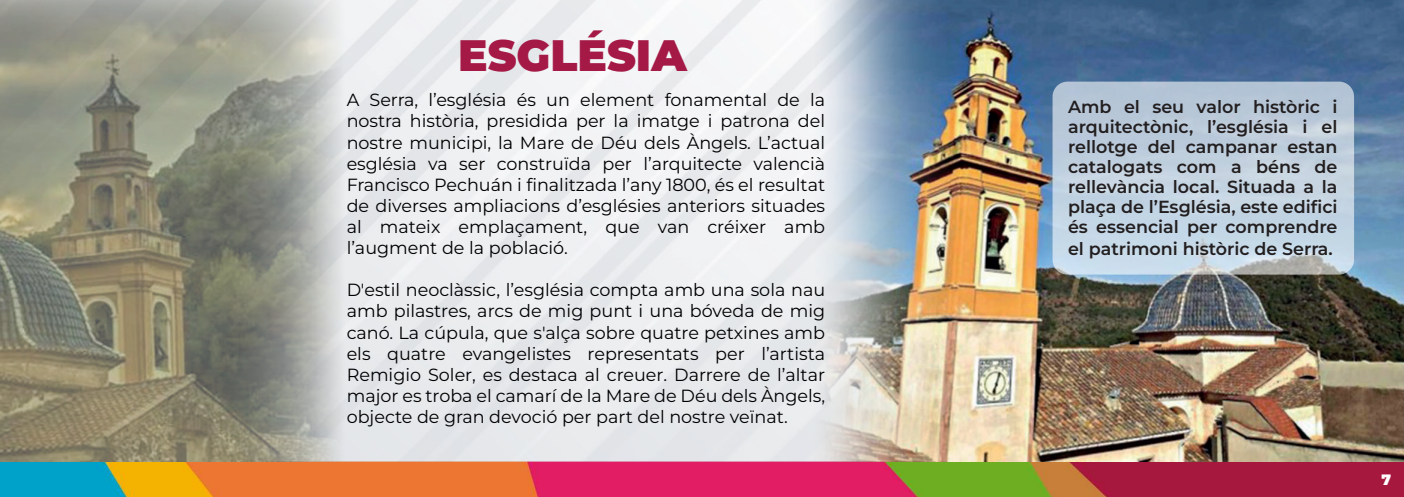
<style>
.page{position:relative;width:1404px;height:497px;background:#fff}
.page>*{position:absolute;margin:0;border:0;box-sizing:border-box;transform-origin:0 0}
.t1{font:900 43.88px "Montserrat";color:#a41946}
.t2{font:17.62px/21.1px "Montserrat";color:#000001;text-align:justify}
.t3{font:600 17.5px/20px "Montserrat";color:#231f20;text-align:justify}
.t4{font:900 15px "Montserrat";color:#fff}
</style>
<div class="page">
<img style="left:0;top:461px;width:1404px;height:35px">
<img style="left:0;top:0;width:314px;height:461px">
<img style="left:314px;top:0;width:1090px;height:461px">
<svg style="left:1052px;top:81px;width:302px;height:193px;background:#bfcfde"></svg>
<h1 class="t1" style="left:458px;top:22px;width:230px">ESGLÉSIA</h1>
<p class="t2" style="left:347px;top:89px;width:480px">A Serra, l’església és un element fonamental de la nostra història, presidida per la imatge i patrona del nostre municipi, la Mare de Déu dels Àngels. L’actual església va ser construïda per l’arquitecte valencià Francisco Pechuán i finalitzada l’any 1800, és el resultat de diverses ampliacions d’esglésies anteriors situades al mateix emplaçament, que van créixer amb l’augment de la població.</p>
<p class="t2" style="left:347px;top:278px;width:480px">D'estil neoclàssic, l’església compta amb una sola nau amb pilastres, arcs de mig punt i una bóveda de mig canó. La cúpula, que s'alça sobre quatre petxines amb els quatre evangelistes representats per l’artista Remigio Soler, es destaca al creuer. Darrere de l’altar major es troba el camarí de la Mare de Déu dels Àngels, objecte de gran devoció per part del nostre veïnat.</p>
<p class="t3" style="left:1068px;top:96px;width:271px">Amb el seu valor històric i arquitectònic, l’església i el rellotge del campanar estan catalogats com a béns de rellevància local. Situada a la plaça de l’Església, este edifici és essencial per comprendre</p>
<p class="t3" style="left:1068px;top:238px;width:266px">el patrimoni històric de Serra.</p>
<p class="t4" style="left:1381px;top:468px;width:11px">7</p>
</div>
